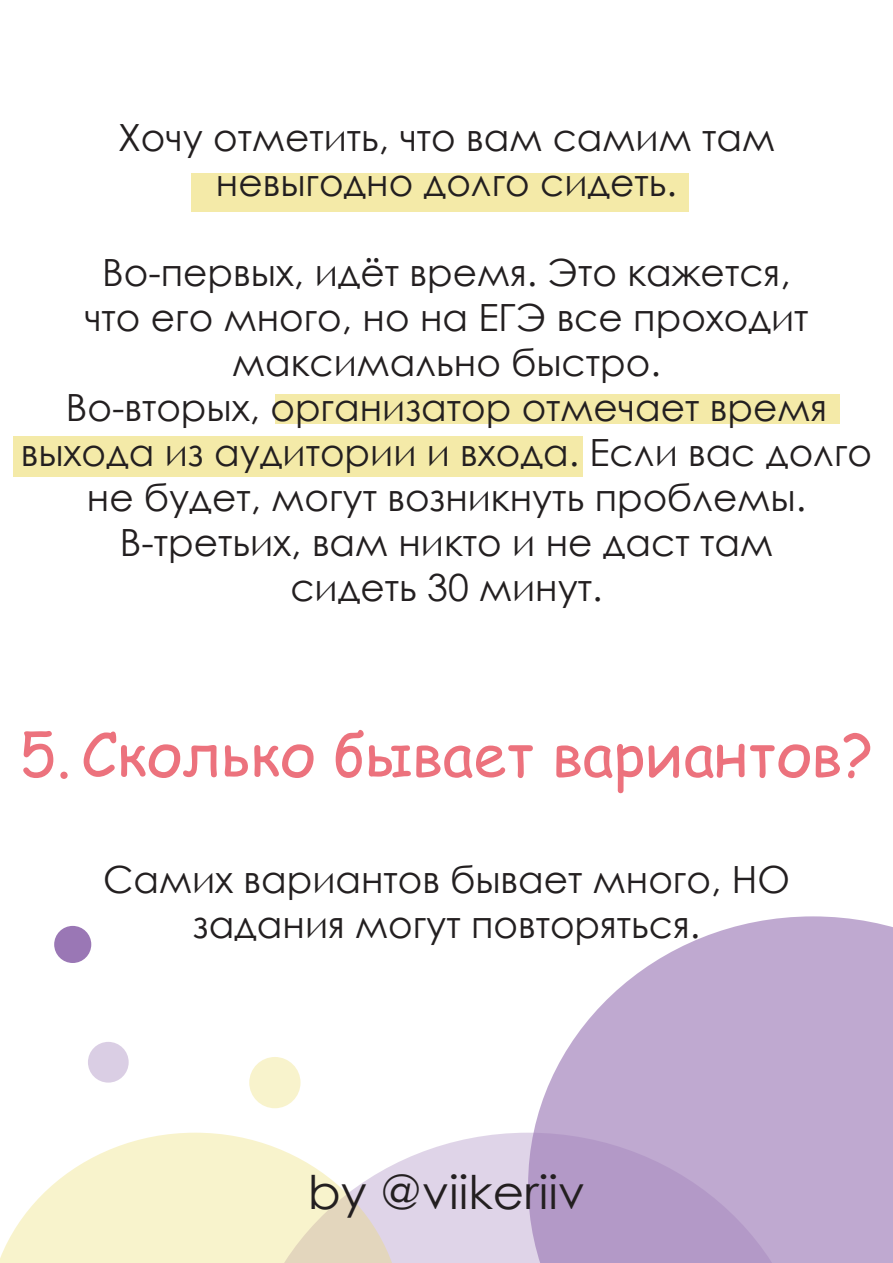
<style>
.page{position:relative;width:893px;height:1263px;background:#fff}
.page>*{position:absolute;margin:0;border:0;box-sizing:border-box;transform-origin:0 0}
.t1{font:60px "Comic Sans MS";color:#ec727d}
.t2{font:46.5px "Century Gothic";color:#231f20;scale:1.04 1}
.t3{font:37.5px/45px "Century Gothic";color:#231f20;text-align:center}
</style>
<div class="page">
<div style="left:14px;top:437px;width:569px;height:40px;background:#f4eaa8"></div>
<div style="left:275px;top:394px;width:564px;height:29px;background:#f4eaa8"></div>
<div style="left:191px;top:173px;width:498px;height:38px;background:#f4eaa8"></div>
<svg style="left:528px;top:916px;width:365px;height:347px;fill:#bfa9d0"></svg>
<svg style="left:403px;top:1133px;width:410px;height:130px;background:#c4b0d4"></svg>
<svg style="left:0;top:1133px;width:403px;height:130px;fill:#f8f3cc"></svg>
<div style="left:249px;top:1057px;width:52px;height:51px;background:#f8f3cc;border-radius:50%"></div>
<div style="left:88px;top:1042px;width:41px;height:40px;background:#dacee4;border-radius:50%"></div>
<div style="left:54px;top:926px;width:37px;height:37px;background:#9a77b5;border-radius:50%"></div>
<p class="t3" style="left:118px;top:114px;width:658px">Хочу отметить, что вам самим там невыгодно долго сидеть.</p>
<p class="t3" style="left:21px;top:249px;width:853px">Во-первых, идёт время. Это кажется,<br>что его много, но на ЕГЭ все проходит максимально быстро.<br>Во-вторых, организатор отмечает время выхода из аудитории и входа. Если вас долго не будет, могут возникнуть проблемы.<br>В-третьих, вам никто и не даст там<br>сидеть 30 минут.</p>
<h1 class="t1" style="left:20px;top:710px;width:855px">5. Сколько бывает вариантов?</h1>
<p class="t3" style="left:103px;top:856px;width:688px">Самих вариантов бывает много, НО задания могут повторяться.</p>
<p class="t2" style="left:308px;top:1159px;width:268px">by @viikeriiv</p>
</div>
